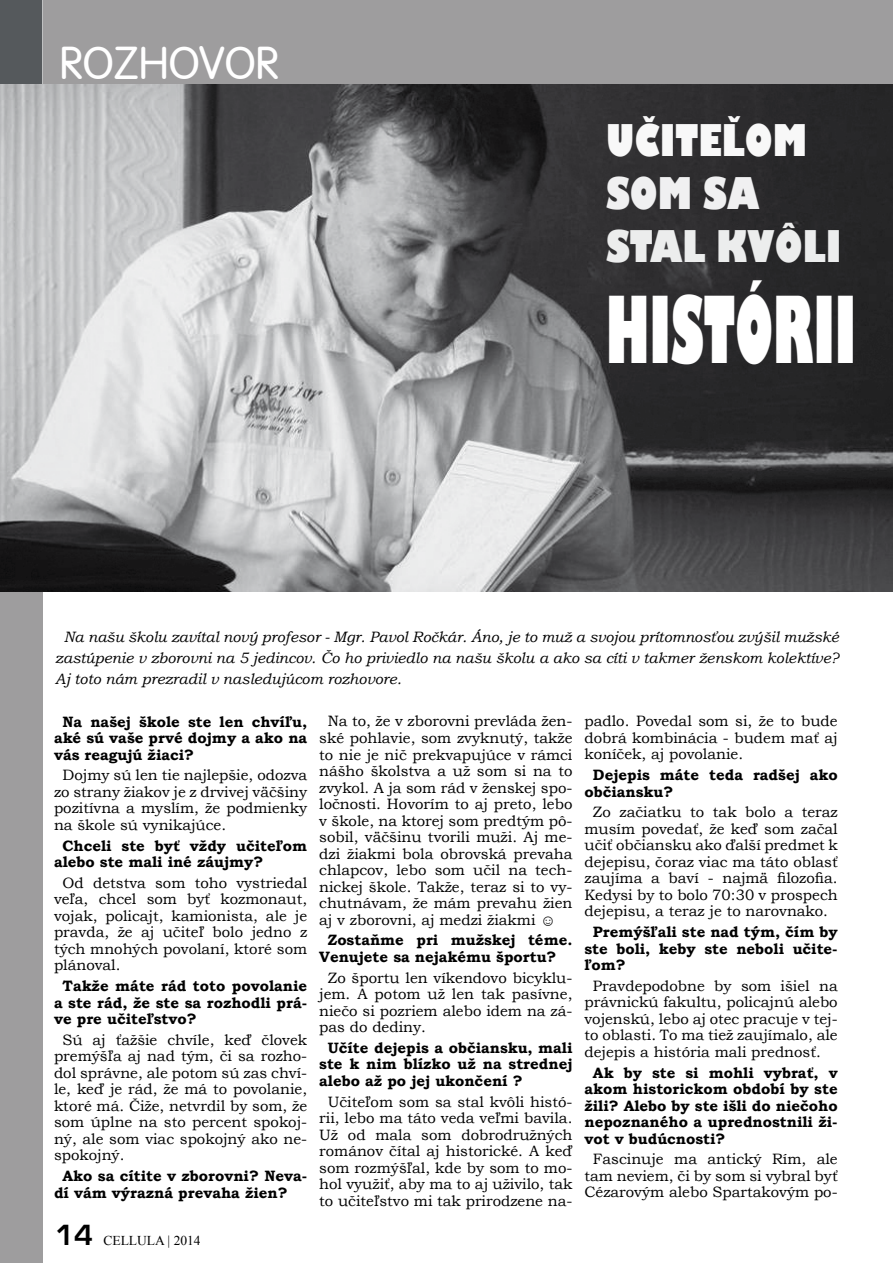
<style>
.page{position:relative;width:893px;height:1263px;background:#fff}
.page>*{position:absolute;margin:0;border:0;box-sizing:border-box;transform-origin:0 0}
.t1{font:800 89.7px "Gill Sans";color:#fff;scale:.5 1}
.t2{font:45px "Vogue CE";color:#fff}
.t3{font:800 42.6px "Gill Sans";color:#eceded;scale:.77 1}
.t4{font:800 42.6px "Gill Sans";color:#f8f8f8;scale:.77 1}
.t5{font:800 42.6px "Gill Sans";color:#f0f0f1;scale:.77 1}
.t6{font:15px/16.5px "Bookman Old Style";color:#000;text-align:justify}
.t7{font:700 15px/16.5px "Bookman Old Style";color:#000;text-align:justify}
.t8{font:italic 15px/21px "Bookman Old Style";color:#000;text-align:justify}
.t9{font:13.5px "Times New Roman";color:#000}
.s1{font-family:"Euromode CE Bold";font-size:27px}
</style>
<div class="page">
<div style="left:43px;top:0;width:850px;height:85px;background:#9e9d9e"></div>
<div style="left:0;top:85px;width:43px;height:1178px;background:#9e9d9e"></div>
<div style="left:0;top:0;width:43px;height:85px;background:#55595c"></div>
<img style="left:0;top:85px;width:892px;height:506px">
<h2 class="t2" style="left:60px;top:37px;width:221px">ROZHOVOR</h2>
<h3 class="t4" style="left:606px;top:113px;width:263px">UČITEĽOM</h3>
<h3 class="t5" style="left:606px;top:167px;width:201px">SOM SA</h3>
<h3 class="t3" style="left:606px;top:220px;width:307px">STAL KVÔLI</h3>
<h1 class="t1" style="left:606px;top:274px;width:502px">HISTÓRII</h1>
<p class="t8" style="left:55px;top:626px;width:785px;text-indent:9px">Na našu školu zavítal nový profesor - Mgr. Pavol Ročkár. Áno, je to muž a svojou prítomnosťou zvýšil mužské zastúpenie v zborovni na 5 jedincov. Čo ho priviedlo na našu školu a ako sa cíti v takmer ženskom kolektíve?<br>Aj toto nám prezradil v nasledujúcom rozhovore.</p>
<p class="t7" style="left:54px;top:713px;width:255px;text-indent:9px">Na našej škole ste len chvíľu, aké sú vaše prvé dojmy a ako na vás reagujú žiaci?</p>
<p class="t6" style="left:54px;top:767px;width:255px;text-indent:9px">Dojmy sú len tie najlepšie, odozva zo strany žiakov je z drvivej väčšiny pozitívna a myslím, že podmienky na škole sú vynikajúce.</p>
<p class="t7" style="left:54px;top:837px;width:255px;text-indent:9px">Chceli ste byť vždy učiteľom alebo ste mali iné záujmy?</p>
<p class="t6" style="left:54px;top:874px;width:255px;text-indent:9px">Od detstva som toho vystriedal veľa, chcel som byť kozmonaut, vojak, policajt, kamionista, ale je pravda, že aj učiteľ bolo jedno z tých mnohých povolaní, ktoré som plánoval.</p>
<p class="t7" style="left:54px;top:977px;width:255px;text-indent:9px">Takže máte rád toto povolanie a ste rád, že ste sa rozhodli prá&shy;ve pre učiteľstvo?</p>
<p class="t6" style="left:54px;top:1031px;width:255px;text-indent:9px">Sú aj ťažšie chvíle, keď človek premýšľa aj nad tým, či sa rozho&shy;dol správne, ale potom sú zas chví&shy;le, keď je rád, že má to povolanie, ktoré má. Čiže, netvrdil by som, že som úplne na sto percent spokoj&shy;ný, ale som viac spokojný ako ne&shy;spokojný.</p>
<p class="t7" style="left:54px;top:1167px;width:255px;text-indent:9px">Ako sa cítite v zborovni? Neva&shy;dí vám výrazná prevaha žien?</p>
<p class="t9" style="left:55px;top:1232px;width:147px"><span class="s1">14</span> CELLULA | 2014</p>
<p class="t6" style="left:319px;top:713px;width:255px;text-indent:9px">Na to, že v zborovni prevláda žen&shy;ské pohlavie, som zvyknutý, takže to nie je nič prekvapujúce v rámci nášho školstva a už som si na to zvykol. A ja som rád v ženskej spo&shy;ločnosti. Hovorím to aj preto, lebo v škole, na ktorej som predtým pô&shy;sobil, väčšinu tvorili muži. Aj me&shy;dzi žiakmi bola obrovská prevaha chlapcov, lebo som učil na tech&shy;nickej škole. Takže, teraz si to vy&shy;chutnávam, že mám prevahu žien aj v zborovni, aj medzi žiakmi ☺</p>
<p class="t7" style="left:319px;top:932px;width:255px;text-indent:9px">Zostaňme pri mužskej téme.<br>Venujete sa nejakému športu?</p>
<p class="t6" style="left:319px;top:969px;width:255px;text-indent:9px">Zo športu len víkendovo bicyklu&shy;jem. A potom už len tak pasívne, niečo si pozriem alebo idem na zá&shy;pas do dediny.</p>
<p class="t7" style="left:319px;top:1039px;width:256px;text-indent:9px">Učíte dejepis a občiansku, mali ste k nim blízko už na strednej alebo až po jej ukončení ?</p>
<p class="t6" style="left:319px;top:1093px;width:255px;text-align:center">Učiteľom som sa stal kvôli histó&shy;rii, lebo ma táto veda veľmi bavila.<br>Už od mala som dobrodružných románov čítal aj historické. A keď som rozmýšľal, kde by som to mo&shy;hol využiť, aby ma to aj uživilo, tak to učiteľstvo mi tak prirodzene na-</p>
<p class="t6" style="left:584px;top:713px;width:255px">padlo. Povedal som si, že to bude dobrá kombinácia - budem mať aj koníček, aj povolanie.</p>
<p class="t7" style="left:584px;top:767px;width:255px;text-indent:9px">Dejepis máte teda radšej ako občiansku?</p>
<p class="t6" style="left:584px;top:804px;width:255px;text-indent:9px">Zo začiatku to tak bolo a teraz musím povedať, že keď som začal učiť občiansku ako ďalší predmet k dejepisu, čoraz viac ma táto oblasť zaujíma a baví - najmä filozofia.<br>Kedysi by to bolo 70:30 v prospech dejepisu, a teraz je to narovnako.</p>
<p class="t7" style="left:584px;top:924px;width:255px;text-indent:9px">Premýšľali ste nad tým, čím by ste boli, keby ste neboli učite&shy;ľom?</p>
<p class="t6" style="left:584px;top:978px;width:255px;text-indent:9px">Pravdepodobne by som išiel na právnickú fakultu, policajnú alebo vojenskú, lebo aj otec pracuje v tej&shy;to oblasti. To ma tiež zaujímalo, ale dejepis a história mali prednosť.</p>
<p class="t7" style="left:584px;top:1064px;width:255px;text-indent:9px">Ak by ste si mohli vybrať, v akom historickom období by ste žili? Alebo by ste išli do niečoho nepoznaného a uprednostnili ži&shy;vot v budúcnosti?</p>
<p class="t6" style="left:584px;top:1151px;width:255px;text-align:center">Fascinuje ma antický Rím, ale tam neviem, či by som si vybral byť<br>Cézarovým alebo Spartakovým po-</p>
</div>
